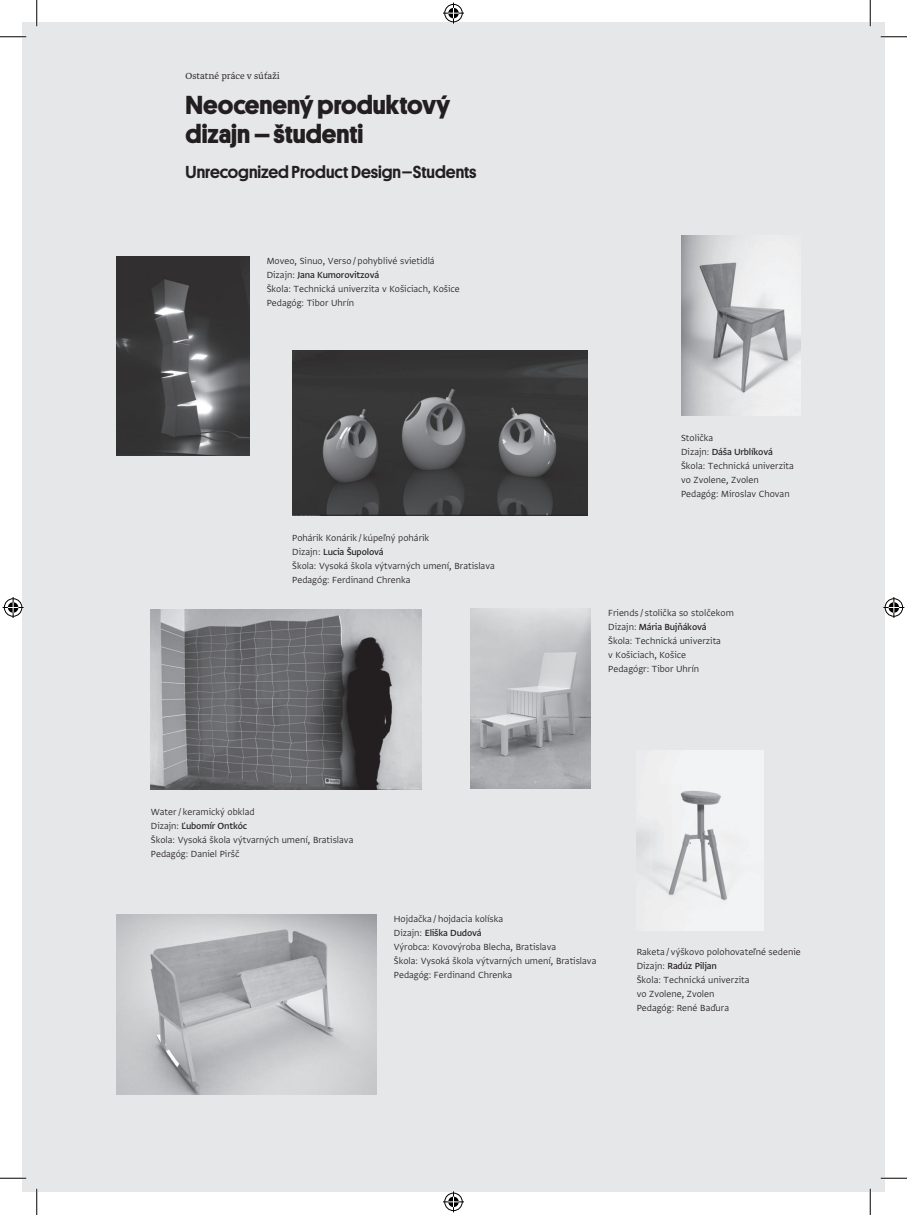
<style>
.page{position:relative;width:907px;height:1215px;background:#fff}
.page>*{position:absolute;margin:0;border:0;box-sizing:border-box;transform-origin:0 0}
.t1{font:700 26.25px/29.8px "Platform";color:#231f20}
.t2{font:500 17.5px "Platform";color:#231f20}
.t3{font:300 10.5px/14px "Greta Sans";color:#231f20}
.t4{font:10.5px "Greta Text Pro Light Min";color:#231f20}
.s1{font-weight:500}
</style>
<div class="page">
<div style="left:22px;top:23px;width:862px;height:1169px;background:#e6e7e9"></div>
<img style="left:292px;top:350px;width:295px;height:166px">
<img style="left:116px;top:256px;width:133px;height:200px">
<img style="left:151px;top:609px;width:271px;height:180px">
<img style="left:681px;top:236px;width:120px;height:180px">
<img style="left:471px;top:608px;width:120px;height:180px">
<img style="left:637px;top:750px;width:127px;height:180px">
<img style="left:116px;top:914px;width:260px;height:180px">
<hr style="left:0;top:36px;width:26px;height:2px;background:#fff">
<hr style="left:881px;top:36px;width:26px;height:2px;background:#fff">
<hr style="left:0;top:1177px;width:26px;height:2px;background:#fff">
<hr style="left:881px;top:1177px;width:26px;height:2px;background:#fff">
<hr style="left:36px;top:0;width:2px;height:26px;background:#fff">
<hr style="left:36px;top:1188px;width:2px;height:26px;background:#fff">
<hr style="left:869px;top:0;width:2px;height:26px;background:#fff">
<hr style="left:869px;top:1188px;width:2px;height:26px;background:#fff">
<svg style="left:0;top:36px;width:26px;height:1px"></svg>
<svg style="left:881px;top:36px;width:26px;height:1px"></svg>
<svg style="left:0;top:1177px;width:26px;height:1px"></svg>
<svg style="left:881px;top:1177px;width:26px;height:1px"></svg>
<svg style="left:36px;top:0;width:1px;height:26px"></svg>
<svg style="left:36px;top:1188px;width:1px;height:26px"></svg>
<svg style="left:870px;top:0;width:1px;height:26px"></svg>
<svg style="left:870px;top:1188px;width:1px;height:26px"></svg>
<svg style="left:443px;top:3px;width:21px;height:21px"></svg>
<svg style="left:443px;top:1191px;width:21px;height:21px"></svg>
<svg style="left:3px;top:597px;width:21px;height:21px"></svg>
<svg style="left:883px;top:597px;width:21px;height:21px"></svg>
<p class="t4" style="left:186px;top:70px;width:96px">Ostatné práce v súťaži</p>
<h1 class="t1" style="left:186px;top:88px;width:266px">Neocenený produktový dizajn – študenti</h1>
<h2 class="t2" style="left:186px;top:160px;width:292px">Unrecognized Product Design –Students</h2>
<p class="t3" style="left:267px;top:254px;width:195px">Moveo, Sinuo, Verso / pohyblivé svietidlá Dizajn: <span class="s1">Jana Kumorovitzová<br></span>Škola: Technická univerzita v Košiciach, Košice Pedagóg: Tibor Uhrín</p>
<p class="t3" style="left:292px;top:531px;width:204px">Pohárik Konárik / kúpeľný pohárik<br>Dizajn: <span class="s1">Lucia Šupolová<br></span>Škola: Vysoká škola výtvarných umení, Bratislava Pedagóg: Ferdinand Chrenka</p>
<p class="t3" style="left:681px;top:431px;width:114px">Stolička<br>Dizajn: <span class="s1">Dáša Urblíková<br></span>Škola: Technická univerzita vo Zvolene, Zvolen<br>Pedagóg: Miroslav Chovan</p>
<p class="t3" style="left:608px;top:606px;width:127px">Friends / stolička so stolčekom<br>Dizajn: <span class="s1">Mária Bujňáková<br></span>Škola: Technická univerzita<br>v Košiciach, Košice<br>Pedagógr: Tibor Uhrín</p>
<p class="t3" style="left:151px;top:804px;width:204px">Water/ keramický obklad<br>Dizajn: <span class="s1">Ľubomír Ontkóc<br></span>Škola: Vysoká škola výtvarných umení, Bratislava<br>Pedagóg: Daniel Piršč</p>
<p class="t3" style="left:394px;top:912px;width:204px">Hojdačka /hojdacia kolíska<br>Dizajn: <span class="s1">Eliška Dudová<br></span>Výrobca: Kovovýroba Blecha, Bratislava<br>Škola: Vysoká škola výtvarných umení, Bratislava Pedagóg: Ferdinand Chrenka</p>
<p class="t3" style="left:637px;top:945px;width:166px">Raketa / výškovo polohovateľné sedenie<br>Dizajn: <span class="s1">Radúz Piljan<br></span>Škola: Technická univerzita<br>vo Zvolene, Zvolen<br>Pedagóg: René Baďura</p>
</div>
